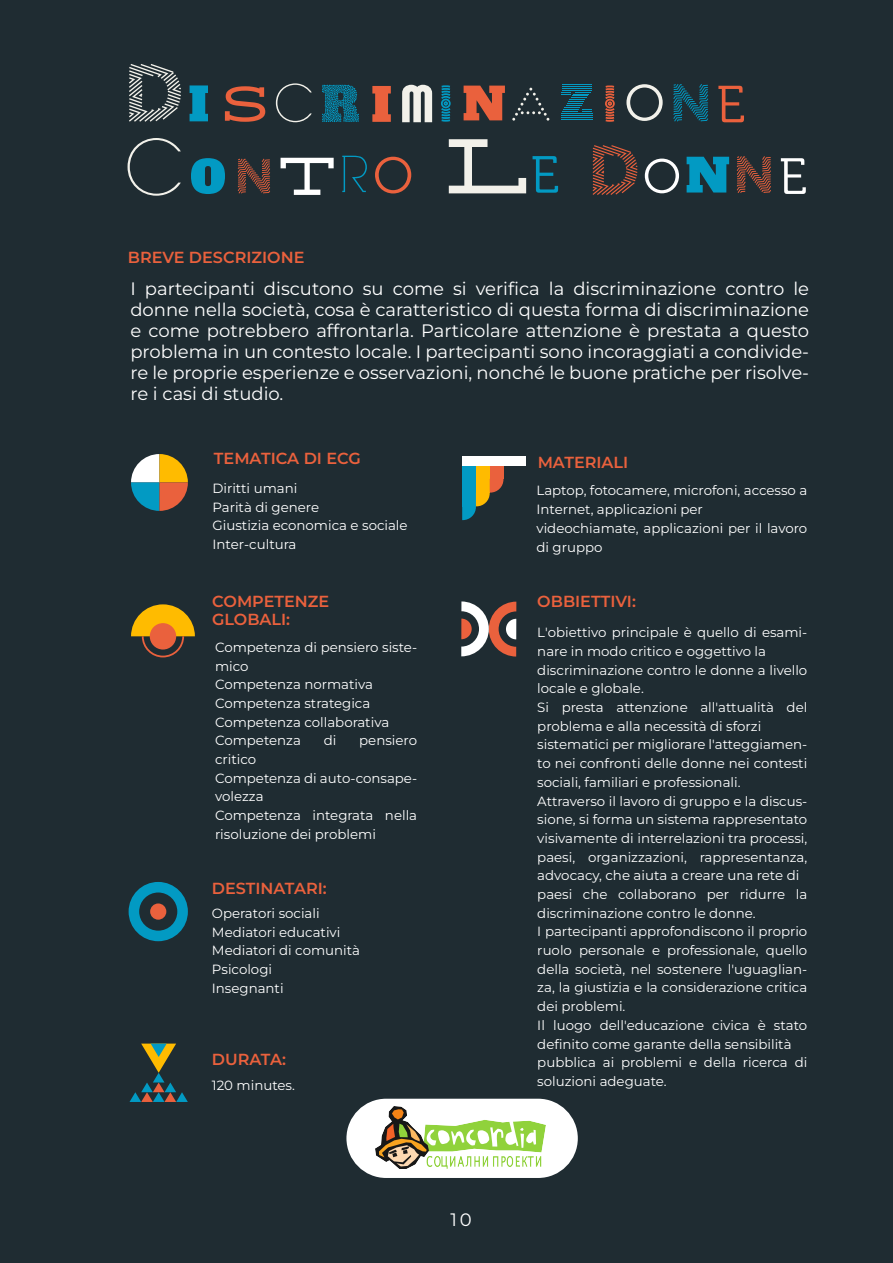
<style>
.page{position:relative;width:893px;height:1263px;background:#1f2c32}
.page>*{position:absolute;margin:0;border:0;box-sizing:border-box;transform-origin:0 0}
.t1{font:18px/21px "Montserrat";color:#fff;text-align:justify}
.t2{font:600 16.05px/17.7px "Montserrat";color:#ea613d}
.t3{font:13.35px/18.8px "Montserrat";color:#fff}
</style>
<div class="page">
<svg style="left:129px;top:882px;width:59px;height:59px"></svg>
<div style="left:150px;top:903px;width:16px;height:17px;background:#ea613d;border-radius:50%"></div>
<svg style="left:131px;top:604px;width:64px;height:53px"></svg>
<svg style="left:131px;top:454px;width:57px;height:57px"></svg>
<svg style="left:461px;top:601px;width:55px;height:55px"></svg>
<svg style="left:130px;top:1043px;width:58px;height:59px"></svg>
<div style="left:462px;top:456px;width:64px;height:10px;background:#fff"></div>
<div style="left:462px;top:466px;width:14px;height:40px;background:#029ac3"></div>
<div style="left:476px;top:466px;width:14px;height:27px;background:#fb0"></div>
<div style="left:490px;top:466px;width:13px;height:13px;background:#ea613d"></div>
<svg style="left:462px;top:479px;width:41px;height:41px"></svg>
<svg style="left:375px;top:157px;width:36px;height:36px"></svg>
<svg style="left:191px;top:158px;width:34px;height:36px"></svg>
<svg style="left:593px;top:145px;width:44px;height:50px"></svg>
<svg style="left:645px;top:159px;width:34px;height:34px"></svg>
<svg style="left:737px;top:156px;width:34px;height:37px"></svg>
<svg style="left:687px;top:157px;width:42px;height:36px"></svg>
<svg style="left:781px;top:158px;width:25px;height:36px"></svg>
<svg style="left:190px;top:85px;width:18px;height:36px"></svg>
<svg style="left:464px;top:86px;width:41px;height:34px"></svg>
<svg style="left:322px;top:85px;width:37px;height:37px"></svg>
<svg style="left:512px;top:88px;width:37px;height:33px"></svg>
<svg style="left:276px;top:83px;width:36px;height:39px"></svg>
<svg style="left:129px;top:64px;width:52px;height:58px"></svg>
<svg style="left:441px;top:85px;width:10px;height:37px"></svg>
<svg style="left:402px;top:85px;width:30px;height:37px"></svg>
<svg style="left:673px;top:84px;width:35px;height:38px"></svg>
<svg style="left:626px;top:84px;width:37px;height:37px"></svg>
<svg style="left:225px;top:86px;width:40px;height:36px"></svg>
<svg style="left:372px;top:86px;width:19px;height:36px"></svg>
<svg style="left:605px;top:85px;width:10px;height:37px"></svg>
<svg style="left:281px;top:158px;width:53px;height:37px"></svg>
<svg style="left:238px;top:159px;width:32px;height:35px"></svg>
<div style="left:346px;top:1099px;width:232px;height:79px;background:#fff;border-radius:40px"></div>
<img style="left:375px;top:1106px;width:171px;height:62px">
<hr style="left:561px;top:119px;width:31px;height:1px;background:#029ac3">
<hr style="left:561px;top:117px;width:31px;height:1px;background:#029ac3">
<hr style="left:561px;top:115px;width:31px;height:1px;background:#029ac3">
<hr style="left:561px;top:113px;width:31px;height:1px;background:#029ac3">
<svg style="left:562px;top:84px;width:30px;height:28px"></svg>
<svg style="left:533px;top:156px;width:25px;height:37px"></svg>
<svg style="left:128px;top:138px;width:53px;height:58px"></svg>
<svg style="left:342px;top:156px;width:25px;height:36px"></svg>
<svg style="left:449px;top:139px;width:77px;height:54px"></svg>
<svg style="left:718px;top:86px;width:26px;height:36px"></svg>
<p class="t2" style="left:128px;top:248px;width:178px">BREVE DESCRIZIONE</p>
<p class="t1" style="left:130px;top:278px;width:680px">I partecipanti discutono su come si verifica la discriminazione contro le donne nella società, cosa è caratteristico di questa forma di discriminazione e come potrebbero affrontarla. Particolare attenzione è prestata a questo problema in un contesto locale. I partecipanti sono incoraggiati a condivide&shy;re le proprie esperienze e osservazioni, nonché le buone pratiche per risolve&shy;re i casi di studio.</p>
<p class="t2" style="left:214px;top:449px;width:148px">TEMATICA DI ECG</p>
<p class="t3" style="left:213px;top:479px;width:197px">Diritti umani<br>Parità di genere<br>Giustizia economica e sociale<br>Inter-cultura</p>
<p class="t2" style="left:212px;top:592px;width:119px">COMPETENZE<br>GLOBALI:</p>
<p class="t3" style="left:215px;top:637px;width:204px">Competenza di pensiero siste&shy;mico<br>Competenza normativa<br>Competenza strategica<br>Competenza collaborativa<br>Competenza</p>
<p class="t3" style="left:324px;top:731px;width:14px">di</p>
<p class="t3" style="left:359px;top:731px;width:59px">pensiero</p>
<p class="t3" style="left:215px;top:749px;width:204px">critico<br>Competenza di auto-consape&shy;volezza<br>Competenza integrata nella risoluzione dei problemi</p>
<p class="t2" style="left:212px;top:879px;width:116px">DESTINATARI:</p>
<p class="t3" style="left:212px;top:903px;width:150px">Operatori sociali<br>Mediatori educativi<br>Mediatori di comunità<br>Psicologi<br>Insegnanti</p>
<p class="t2" style="left:212px;top:1050px;width:76px">DURATA:</p>
<p class="t3" style="left:212px;top:1075px;width:85px">120 minutes.</p>
<h1 class="t1" style="left:451px;top:1208px;width:23px">10</h1>
<p class="t2" style="left:538px;top:453px;width:92px">MATERIALI</p>
<p class="t3" style="left:536px;top:481px;width:272px">Laptop, fotocamere, microfoni, accesso a<br>Internet, applicazioni per videochiamate, applicazioni per il lavoro di gruppo</p>
<p class="t2" style="left:537px;top:592px;width:100px">OBBIETTIVI:</p>
<p class="t3" style="left:537px;top:623px;width:271px">L'obiettivo principale è quello di esami&shy;nare in modo critico e oggettivo la discriminazione contro le donne a livello locale e globale.<br>Si presta attenzione all'attualità del problema e alla necessità di sforzi sistematici per migliorare l'atteggiamen&shy;to nei confronti delle donne nei contesti sociali, familiari e professionali.<br>Attraverso il lavoro di gruppo e la discus&shy;sione, si forma un sistema rappresentato visivamente di interrelazioni tra processi, paesi, organizzazioni, rappresentanza, advocacy, che aiuta a creare una rete di paesi che collaborano per ridurre la discriminazione contro le donne.<br>I partecipanti approfondiscono il proprio ruolo personale e professionale, quello della società, nel sostenere l'uguaglian&shy;za, la giustizia e la considerazione critica dei problemi.<br>Il luogo dell'educazione civica è stato definito come garante della sensibilità pubblica ai problemi e della ricerca di soluzioni adeguate.</p>
</div>
